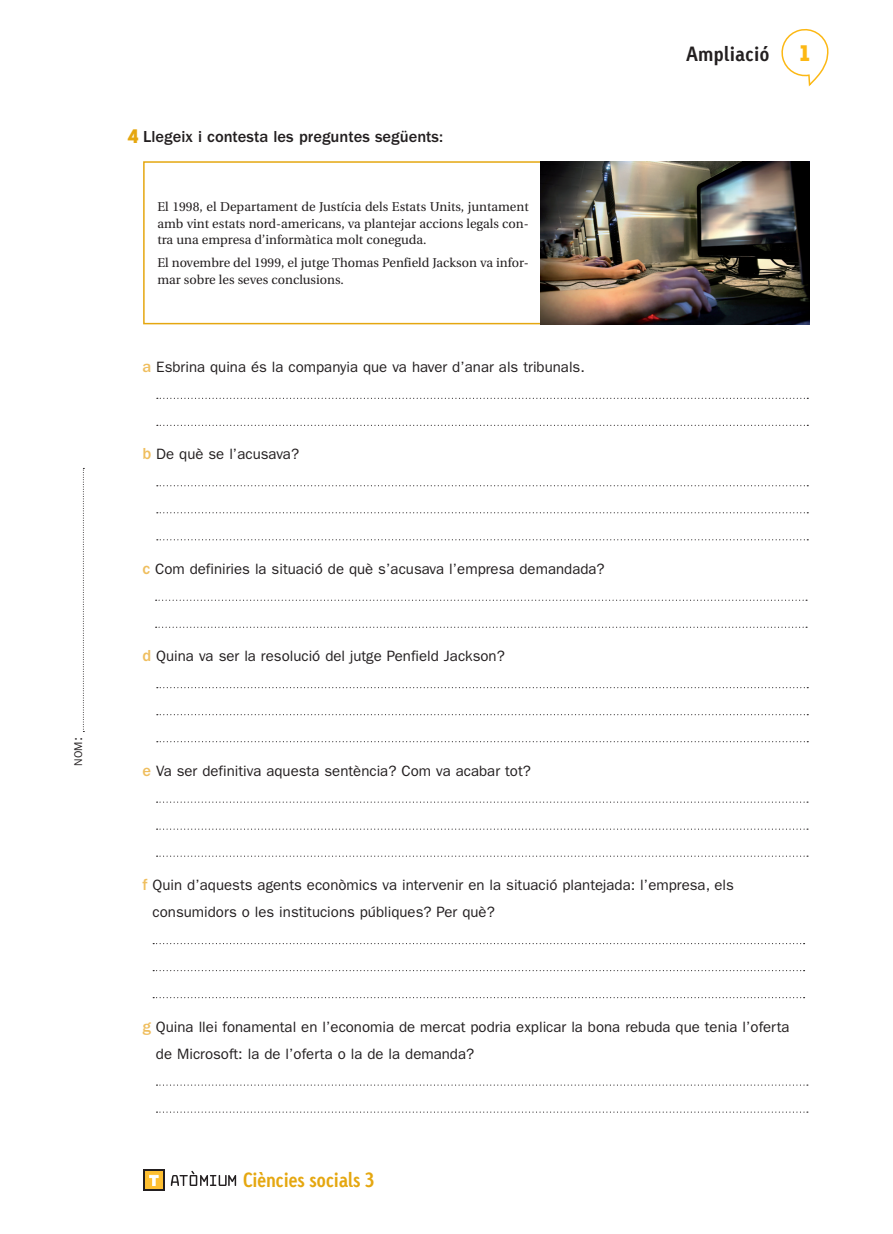
<style>
.page{position:relative;width:893px;height:1234px;background:#fff}
.page>*{position:absolute;margin:0;border:0;box-sizing:border-box;transform-origin:0 0}
.t1{font:22.35px "Intro";color:#fcb814}
.t2{font:19.5px "Linotype Tetria Bold Tab";letter-spacing:-.02em;color:#e5a710;scale:.95 1}
.t3{font:19.5px "Linotype Tetria Bold Tab";color:#231f20}
.ORDRE{font:500 16.5px "Franklin Gothic LT";color:#231f20}
.TEXT_pautes{font:15px/27px "Franklin Gothic LT";color:#231f20}
.TEXT{font:15px/27px "Franklin Gothic LT";color:#231f20}
.LECTURA{font:12.75px/16.5px "Utopia";color:#231f20;text-align:justify}
.t4{font:11.25px "Franklin Gothic LT";color:#231f20}
.s1{font-size:13.5px}
.s2{font-family:"Intro";font-weight:400;font-size:19.5px;color:#e5a710}
.s3{font-weight:500;font-size:16.5px;color:#efbe5e}
</style>
<div class="page">
<svg style="left:83px;top:468px;width:1px;height:264px"></svg>
<svg style="left:143px;top:1169px;width:22px;height:21px"></svg>
<div style="left:145px;top:1171px;width:18px;height:17px;background:#febf31"></div>
<svg style="left:149px;top:1174px;width:10px;height:11px"></svg>
<svg style="left:171px;top:1170px;width:65px;height:15px"></svg>
<svg style="left:781px;top:29px;width:48px;height:56px"></svg>
<svg style="left:157px;top:397px;width:651px;height:2px"></svg>
<svg style="left:157px;top:424px;width:651px;height:2px"></svg>
<svg style="left:157px;top:485px;width:651px;height:1px"></svg>
<svg style="left:157px;top:512px;width:651px;height:1px"></svg>
<svg style="left:157px;top:539px;width:651px;height:1px"></svg>
<svg style="left:156px;top:599px;width:651px;height:1px"></svg>
<svg style="left:156px;top:626px;width:651px;height:1px"></svg>
<svg style="left:157px;top:687px;width:651px;height:1px"></svg>
<svg style="left:157px;top:714px;width:651px;height:1px"></svg>
<svg style="left:157px;top:741px;width:651px;height:1px"></svg>
<svg style="left:157px;top:801px;width:651px;height:1px"></svg>
<svg style="left:157px;top:828px;width:651px;height:1px"></svg>
<svg style="left:157px;top:855px;width:651px;height:1px"></svg>
<svg style="left:157px;top:1084px;width:651px;height:1px"></svg>
<svg style="left:157px;top:1111px;width:651px;height:1px"></svg>
<div style="left:143px;top:161px;width:400px;height:163px;border:2px solid #e5a710"></div>
<img style="left:541px;top:161px;width:268px;height:163px">
<p class="t4" style="left:72px;top:765px;width:30px;rotate:-90deg">NOM<span class="s1">:</span></p>
<p class="ORDRE" style="left:128px;top:127px;width:317px"><span class="s2">4</span> Llegeix i contesta les preguntes següents:</p>
<p class="LECTURA" style="left:157px;top:199px;width:373px">El 1998, el Departament de Justícia dels Estats Units, juntament amb vint estats nord-americans, va plantejar accions legals con&shy;tra una empresa d’informàtica molt coneguda.</p>
<p class="LECTURA" style="left:157px;top:255px;width:373px">El novembre del 1999, el jutge Thomas Penfield Jackson va infor&shy;mar sobre les seves conclusions.</p>
<p class="TEXT_pautes" style="left:142px;top:353px;width:444px"><span class="s3">a</span> Esbrina quina és la companyia que va haver d’anar als tribunals.</p>
<p class="TEXT_pautes" style="left:142px;top:440px;width:158px"><span class="s3">b</span> De què se l’acusava?</p>
<h2 class="t3" style="left:686px;top:42px;width:85px">Ampliació</h2>
<h1 class="t1" style="left:800px;top:39px;width:11px">1</h1>
<p class="TEXT_pautes" style="left:142px;top:555px;width:464px"><span class="s3">c</span> Com definiries la situació de què s’acusava l’empresa demandada?</p>
<p class="TEXT_pautes" style="left:142px;top:642px;width:364px"><span class="s3">d</span> Quina va ser la resolució del jutge Penfield Jackson?</p>
<p class="TEXT_pautes" style="left:142px;top:757px;width:390px"><span class="s3">e</span> Va ser definitiva aquesta sentència? Com va acabar tot?</p>
<p class="TEXT_pautes" style="left:153px;top:871px;width:583px;text-indent:-10px"><span class="s3">f</span> Quin d’aquests agents econòmics va intervenir en la situació plantejada: l’empresa, els consumidors o les institucions públiques? Per què?</p>
<p class="TEXT" style="left:156px;top:1012px;width:635px;text-indent:-13px"><span class="s3">g</span> Quina llei fonamental en l’economia de mercat podria explicar la bona rebuda que tenia l’oferta de Microsoft: la de l’oferta o la de la demanda?</p>
<h2 class="t2" style="left:243px;top:1167px;width:140px">Ciències socials 3</h2>
</div>
